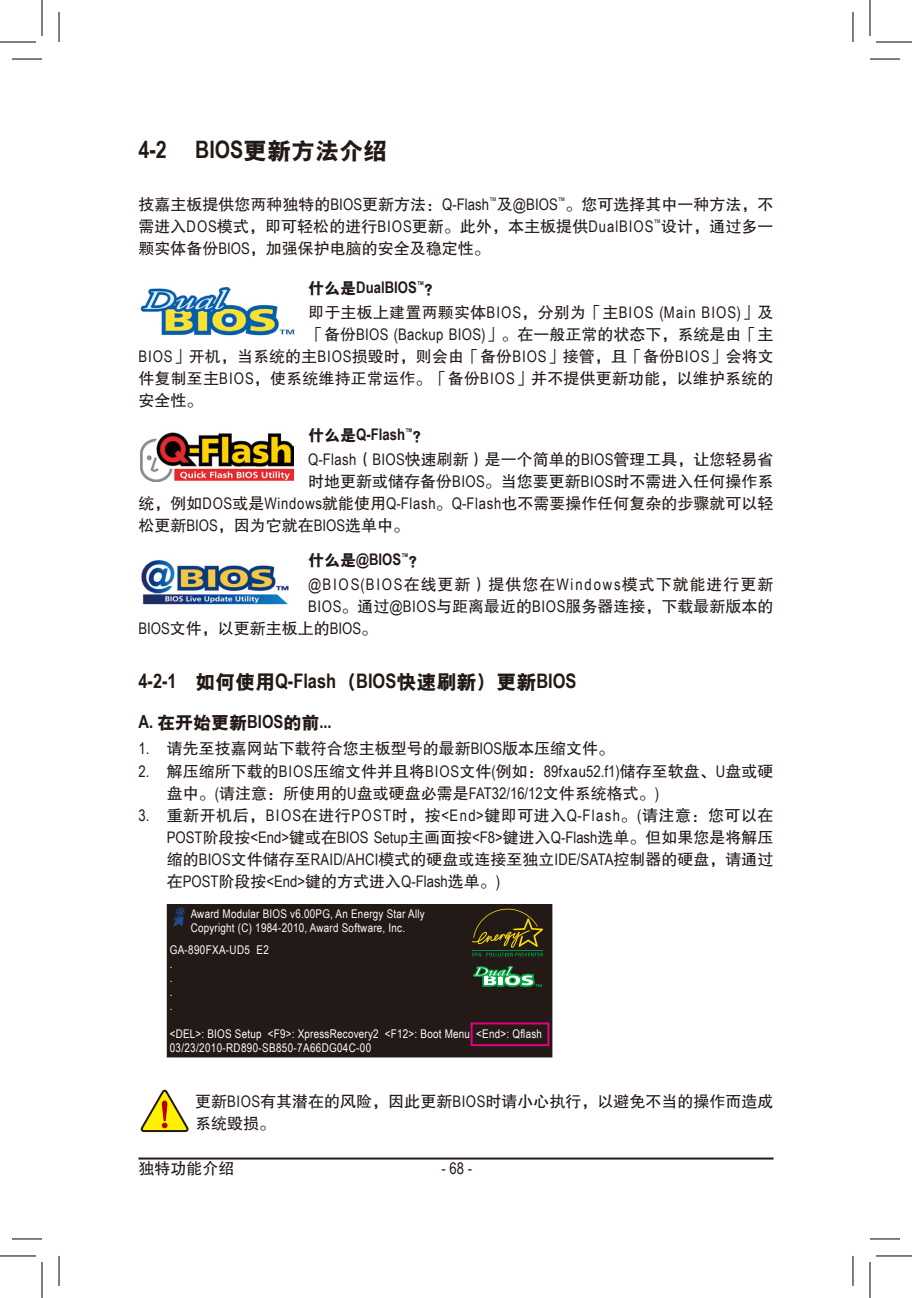
<style>
.page{position:relative;width:912px;height:1298px;background:#fff}
.page>*{position:absolute;margin:0;border:0;box-sizing:border-box;transform-origin:0 0}
.Heading_1{font:700 24px "Arial Narrow";color:#231916}
.Heading_2{font:700 20px "Arial Narrow";color:#231916}
._09pt-Bold{font:700 18px "Arial Narrow";color:#231916}
._08pt-body{font:16px/22px "FZHTJW GB1 0";color:#231916}
._08pt-body_tab5{font:16px/22px "FZHTJW GB1 0";color:#231916}
._08pt-bold{font:700 16px "Arial Narrow";color:#231916}
._08pt-body-2{font:16px "FZHTJW GB1 0";letter-spacing:.06em;color:#231916}
.t1{font:16px "Arial Narrow";color:#231916}
._06pt-layout{font:12px "Arial Narrow";letter-spacing:.02em;color:#fff}
.s1{font-family:"H Yb 9 gj";font-weight:400}
.s2{font-family:"Arial Narrow"}
</style>
<div class="page">
<hr style="left:138px;top:1157px;width:635px;height:2px;background:#231916">
<svg style="left:141px;top:1089px;width:48px;height:43px"></svg>
<div style="left:167px;top:904px;width:385px;height:152px;background:#231916"></div>
<div style="left:167px;top:904px;width:385px;height:153px;border:1px solid #231916"></div>
<svg style="left:472px;top:908px;width:71px;height:48px"></svg>
<svg style="left:472px;top:965px;width:70px;height:22px"></svg>
<svg style="left:173px;top:906px;width:12px;height:20px"></svg>
<div style="left:470px;top:1022px;width:79px;height:24px;border:2px solid #e4007f"></div>
<img style="left:140px;top:286px;width:155px;height:50px">
<img style="left:140px;top:432px;width:154px;height:49px">
<img style="left:141px;top:560px;width:148px;height:45px">
<hr style="left:12px;top:59px;width:30px;height:1px;background:#000">
<hr style="left:870px;top:59px;width:30px;height:1px;background:#000">
<hr style="left:12px;top:1238px;width:30px;height:1px;background:#000">
<hr style="left:870px;top:1238px;width:30px;height:1px;background:#000">
<hr style="left:59px;top:12px;width:1px;height:30px;background:#000">
<hr style="left:59px;top:1255px;width:1px;height:30px;background:#000">
<hr style="left:852px;top:12px;width:1px;height:30px;background:#000">
<hr style="left:852px;top:1255px;width:1px;height:30px;background:#000">
<hr style="left:0;top:42px;width:36px;height:1px;background:#000">
<hr style="left:876px;top:42px;width:36px;height:1px;background:#000">
<hr style="left:0;top:1255px;width:36px;height:1px;background:#000">
<hr style="left:876px;top:1255px;width:36px;height:1px;background:#000">
<hr style="left:42px;top:0;width:1px;height:36px;background:#000">
<hr style="left:42px;top:1261px;width:1px;height:36px;background:#000">
<hr style="left:869px;top:0;width:1px;height:36px;background:#000">
<hr style="left:869px;top:1261px;width:1px;height:36px;background:#000">
<p class="Heading_1" style="left:138px;top:131px;width:250px">4-2 BIOS<span class="s1">更新方法介绍</span></p>
<p class="_08pt-body" style="left:138px;top:194px;width:636px;text-align:justify">技嘉主板提供您两种独特的<span class="s2">BIOS</span>更新方法：<span class="s2">Q-Flash</span><sup>™</sup>及<span class="s2">@BIOS</span><sup>™</sup>。您可选择其中一种方法，不需进入<span class="s2">DOS</span>模式，即可轻松的进行<span class="s2">BIOS</span>更新。此外，本主板提供<span class="s2">DualBIOS</span><sup>™</sup>设计，通过多一颗实体备份<span class="s2">BIOS</span>，加强保护电脑的安全及稳定性。</p>
<p class="_08pt-bold" style="left:308px;top:275px;width:134px"><span class="s1">什么是</span>DualBIOS<sup>™</sup><span class="s1">？</span></p>
<p class="_08pt-body" style="left:308px;top:301px;width:467px">即于主板上建置两颗实体<span class="s2">BIOS</span>，分别为「主<span class="s2">BIOS (Main BIOS)</span>」及</p>
<p class="_08pt-body" style="left:308px;top:323px;width:467px">「备份<span class="s2">BIOS (Backup BIOS)</span>」。在一般正常的状态下，系统是由「主</p>
<p class="_08pt-body" style="left:138px;top:345px;width:637px"><span class="s2">BIOS</span>」开机，当系统的主<span class="s2">BIOS</span>损毁时，则会由「备份<span class="s2">BIOS</span>」接管，且「备份<span class="s2">BIOS</span>」会将文</p>
<p class="_08pt-body" style="left:138px;top:367px;width:636px">件复制至主<span class="s2">BIOS</span>，使系统维持正常运作。「备份<span class="s2">BIOS</span>」并不提供更新功能，以维护系统的</p>
<p class="_08pt-body" style="left:138px;top:389px;width:65px">安全性。</p>
<p class="_08pt-bold" style="left:308px;top:422px;width:122px"><span class="s1">什么是</span>Q-Flash<sup>™</sup><span class="s1">？</span></p>
<p class="_08pt-body" style="left:308px;top:449px;width:467px"><span class="s2">Q-Flash</span>（<span class="s2">BIOS</span>快速刷新）是一个简单的<span class="s2">BIOS</span>管理工具，让您轻易省</p>
<p class="_08pt-body" style="left:308px;top:471px;width:467px">时地更新或储存备份<span class="s2">BIOS</span>。当您要更新<span class="s2">BIOS</span>时不需进入任何操作系</p>
<p class="_08pt-body" style="left:138px;top:493px;width:636px">统，例如<span class="s2">DOS</span>或是<span class="s2">Windows</span>就能使用<span class="s2">Q-Flash</span>。<span class="s2">Q-Flash</span>也不需要操作任何复杂的步骤就可以轻</p>
<p class="_08pt-body" style="left:138px;top:515px;width:272px">松更新<span class="s2">BIOS</span>，因为它就在<span class="s2">BIOS</span>选单中。</p>
<p class="_08pt-bold" style="left:308px;top:547px;width:118px"><span class="s1">什么是</span>@BIOS<sup>™</sup><span class="s1">？</span></p>
<p class="_08pt-body-2" style="left:308px;top:576px;width:467px"><span class="s2">@BIOS(BIOS</span>在线更新）提供您在<span class="s2">Windows</span>模式下就能进行更新</p>
<p class="_08pt-body" style="left:308px;top:596px;width:467px"><span class="s2">BIOS</span>。通过<span class="s2">@BIOS</span>与距离最近的<span class="s2">BIOS</span>服务器连接，下载最新版本的</p>
<p class="_08pt-body" style="left:138px;top:618px;width:240px"><span class="s2">BIOS</span>文件，以更新主板上的<span class="s2">BIOS</span>。</p>
<p class="Heading_2" style="left:138px;top:665px;width:439px">4-2-1 <span class="s1">如何使用</span>Q-Flash<span class="s1">（</span>BIOS<span class="s1">快速刷新）更新</span>BIOS</p>
<p class="_09pt-Bold" style="left:138px;top:708px;width:195px">A. <span class="s1">在开始更新</span>BIOS<span class="s1">的前</span>...</p>
<p class="_08pt-body_tab5" style="left:138px;top:738px;width:477px"><span class="s2">1.</span> 请先至技嘉网站下载符合您主板型号的最新<span class="s2">BIOS</span>版本压缩文件。</p>
<p class="_08pt-body_tab5" style="left:167px;top:760px;width:608px;text-indent:-28px"><span class="s2">2.</span> 解压缩所下载的<span class="s2">BIOS</span>压缩文件并且将<span class="s2">BIOS</span>文件<span class="s2">(</span>例如：<span class="s2">89fxau52.f1)</span>储存至软盘、<span class="s2">U</span>盘或硬盘中。<span class="s2">(</span>请注意：所使用的<span class="s2">U</span>盘或硬盘必需是<span class="s2">FAT32/16/12</span>文件系统格式。<span class="s2">)</span></p>
<p class="_08pt-body_tab5" style="left:167px;top:804px;width:608px;text-align:justify;text-indent:-28px"><span class="s2">3.</span> 重新开机后，<span class="s2">BIOS</span>在进行<span class="s2">POST</span>时，按<span class="s2">&lt;End&gt;</span>键即可进入<span class="s2">Q-Flash</span>。<span class="s2">(</span>请注意：您可以在<span class="s2">POST</span>阶段按<span class="s2">&lt;End&gt;</span>键或在<span class="s2">BIOS Setup</span>主画面按<span class="s2">&lt;F8&gt;</span>键进入<span class="s2">Q-Flash</span>选单。但如果您是将解压缩的<span class="s2">BIOS</span>文件储存至<span class="s2">RAID/AHCI</span>模式的硬盘或连接至独立<span class="s2">IDE/SATA</span>控制器的硬盘，请通过在<span class="s2">POST</span>阶段按<span class="s2">&lt;End&gt;</span>键的方式进入<span class="s2">Q-Flash</span>选单。<span class="s2">)</span></p>
<p class="_06pt-layout" style="left:191px;top:905px;width:236px">Award Modular BIOS v6.00PG, An Energy Star Ally</p>
<p class="_06pt-layout" style="left:191px;top:919px;width:216px">Copyright (C) 1984-2010, Award Software, Inc.</p>
<p class="_06pt-layout" style="left:170px;top:940px;width:101px">GA-890FXA-UD5 E2</p>
<p class="_06pt-layout" style="left:170px;top:954px;width:4px">.</p>
<p class="_06pt-layout" style="left:170px;top:968px;width:4px">.</p>
<p class="_06pt-layout" style="left:170px;top:982px;width:4px">.</p>
<p class="_06pt-layout" style="left:170px;top:996px;width:4px">.</p>
<p class="_06pt-layout" style="left:170px;top:1024px;width:374px">&lt;DEL&gt;: BIOS Setup &lt;F9&gt;: XpressRecovery2 &lt;F12&gt;: Boot Menu &lt;End&gt;: Qflash</p>
<p class="_06pt-layout" style="left:170px;top:1038px;width:203px">03/23/2010-RD890-SB850-7A66DG04C-00</p>
<p class="_08pt-body" style="left:195px;top:1089px;width:580px">更新<span class="s2">BIOS</span>有其潜在的风险，因此更新<span class="s2">BIOS</span>时请小心执行，以避免不当的操作而造成系统毁损。</p>
<p class="_08pt-body_tab5" style="left:138px;top:1157px;width:97px">独特功能介绍</p>
<p class="t1" style="left:441px;top:1156px;width:32px">-68-</p>
</div>
